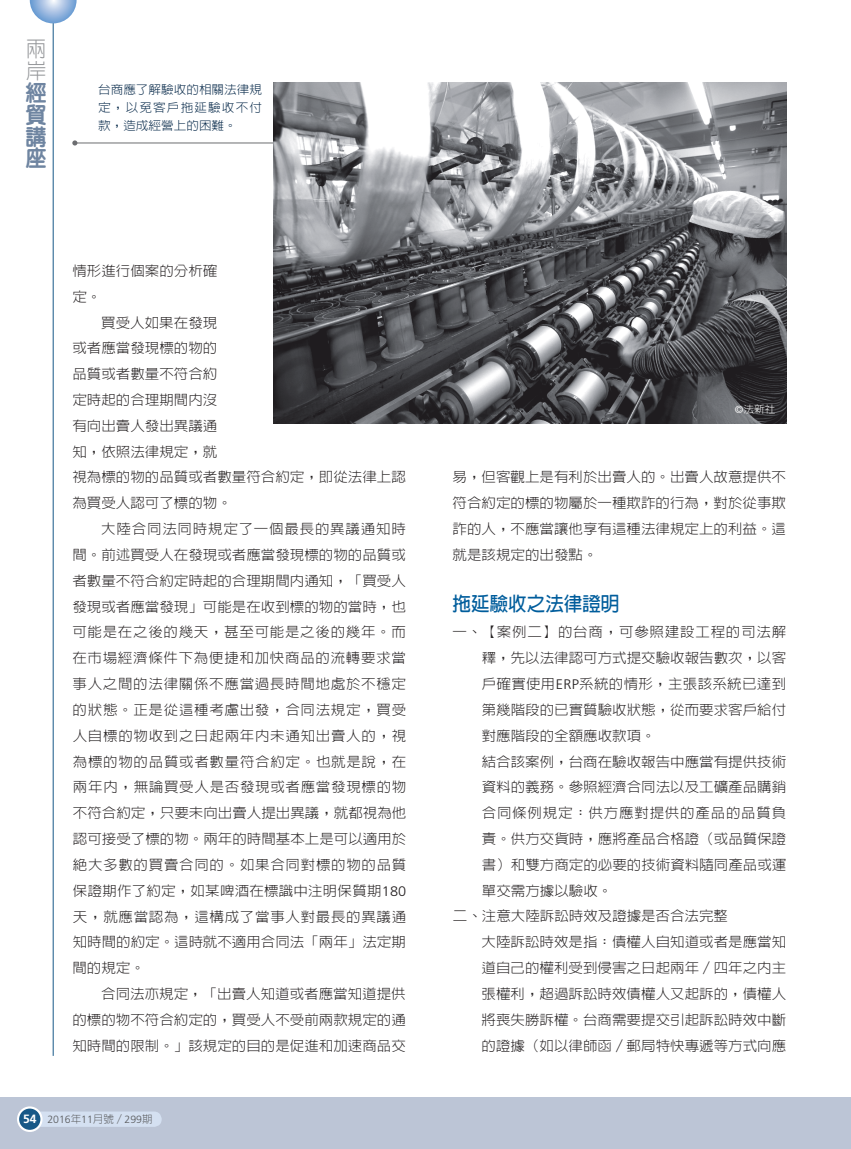
<style>
.page{position:relative;width:851px;height:1149px;background:#fff}
.page>*{position:absolute;margin:0;border:0;box-sizing:border-box;transform-origin:0 0}
.t1{font:800 21.75px/21.8px "AR Yuan B5";color:#6f85a1;text-align:justify;scale:.95 1}
.t2{font:300 21.75px/21.8px "AR Hei B5";color:#939598;scale:.95 1}
.t3{font:700 19.5px "AR Hei B5";color:#005d9c;scale:.95 1}
.t4{font:300 13.8px/25.8px "AR Hei B5";color:#231f20;text-align:justify;scale:1.05 1}
.t5{font:300 13.8px "AR Hei B5";letter-spacing:.055em;color:#231f20;scale:1.05 1}
.t6{font:300 13.8px "AR Hei B5";letter-spacing:.02em;color:#231f20;scale:1.05 1}
.t7{font:300 12px/18px "AR Hei B5";color:#022546;text-align:justify;scale:1.05 1}
.t8{font:300 10.5px "Frutiger";color:#57585a}
.t9{font:300 10.2px "AR Hei B5";color:#fff;scale:1.05 1}
.s1{font-family:"Frutiger"}
.s2{font-weight:700;font-size:12px;color:#fff}
.s3{font-family:"AR Hei B5"}
</style>
<div class="page">
<div style="left:0;top:1097px;width:850px;height:51px;background:#bcc5d6"></div>
<div style="left:30px;top:1111px;width:132px;height:15px;background:#d4e0f1;border-radius:8px"></div>
<div style="left:18px;top:1107px;width:23px;height:23px;background:#175887;border-radius:50%"></div>
<div style="left:17px;top:1106px;width:26px;height:25px;border:2px solid #fff;border-radius:50%"></div>
<hr style="left:53px;top:0;width:1px;height:1055px;background:#175887">
<svg style="left:30px;top:0;width:47px;height:23px"></svg>
<svg style="left:72px;top:140px;width:5px;height:5px"></svg>
<hr style="left:75px;top:143px;width:355px;height:1px;background:#6c6d70">
<img style="left:274px;top:83px;width:512px;height:340px">
<h1 class="t2" style="left:26px;top:38px;width:22px">兩岸</h1>
<h1 class="t1" style="left:26px;top:82px;width:23px">經貿講座</h1>
<p class="t7" style="left:98px;top:80px;width:158px">台商應了解驗收的相關法律規定，以免客戶拖延驗收不付款，造成經營上的困難。</p>
<p class="t4" style="left:72px;top:258px;width:140px">情形進行個案的分析確定。</p>
<p class="t4" style="left:72px;top:309px;width:140px;text-indent:29px">買受人如果在發現或者應當發現標的物的品質或者數量不符合約定時起的合理期間內沒有向出賣人發出異議通知，依照法律規定，就</p>
<p class="t4" style="left:72px;top:464px;width:319px">視為標的物的品質或者數量符合約定，即從法律上認為買受人認可了標的物。</p>
<p class="t4" style="left:72px;top:516px;width:320px;text-indent:29px">大陸合同法同時規定了一個最長的異議通知時間。前述買受人在發現或者應當發現標的物的品質或者數量不符合約定時起的合理期間內通知，「買受人發現或者應當發現」可能是在收到標的物的當時，也可能是在之後的幾天，甚至可能是之後的幾年。而在市場經濟條件下為便捷和加快商品的流轉要求當事人之間的法律關係不應當過長時間地處於不穩定的狀態。正是從這種考慮出發，合同法規定，買受人自標的物收到之日起兩年內未通知出賣人的，視為標的物的品質或者數量符合約定。也就是說，在兩年內，無論買受人是否發現或者應當發現標的物不符合約定，只要未向出賣人提出異議，就都視為他認可接受了標的物。兩年的時間基本上是可以適用於絕大多數的買賣合同的。如果合同對標的物的品質保證期作了約定，如某啤酒在標識中注明保質期<span class="s1">180</span>天，就應當認為，這構成了當事人對最長的異議通知時間的約定。這時就不適用合同法「兩年」法定期間的規定。</p>
<p class="t4" style="left:72px;top:980px;width:319px;text-indent:29px">合同法亦規定，「出賣人知道或者應當知道提供的標的物不符合約定的，買受人不受前兩款規定的通知時間的限制。」該規定的目的是促進和加速商品交</p>
<p class="t8" style="left:23px;top:1113px;width:131px"><span class="s2">54</span> 2016<span class="s3">年</span>11<span class="s3">月號／</span>299<span class="s3">期</span></p>
<p class="t9" style="left:734px;top:404px;width:40px"><span class="s1">©</span>法新社</p>
<p class="t4" style="left:452px;top:464px;width:319px">易，但客觀上是有利於出賣人的。出賣人故意提供不符合約定的標的物屬於一種欺詐的行為，對於從事欺詐的人，不應當讓他享有這種法律規定上的利益。這就是該規定的出發點。</p>
<h2 class="t3" style="left:452px;top:593px;width:177px">拖延驗收之法律證明</h2>
<p class="t5" style="left:452px;top:625px;width:319px">一、【案例二】的台商，可參照建設工程的司法解</p>
<p class="t4" style="left:481px;top:645px;width:291px">釋，先以法律認可方式提交驗收報告數次，以客</p>
<p class="t6" style="left:481px;top:676px;width:291px">戶確實使用<span class="s1">ERP</span>系統的情形，主張該系統已達到</p>
<p class="t4" style="left:481px;top:696px;width:291px">第幾階段的已實質驗收狀態，從而要求客戶給付</p>
<p class="t4" style="left:481px;top:722px;width:167px">對應階段的全額應收款項。</p>
<p class="t4" style="left:481px;top:748px;width:291px">結合該案例，台商在驗收報告中應當有提供技術</p>
<p class="t4" style="left:481px;top:774px;width:291px">資料的義務。參照經濟合同法以及工礦產品購銷</p>
<p class="t5" style="left:481px;top:805px;width:291px">合同條例規定：供方應對提供的產品的品質負</p>
<p class="t4" style="left:482px;top:825px;width:291px">責。供方交貨時，應將產品合格證（或品質保證</p>
<p class="t4" style="left:482px;top:851px;width:291px">書）和雙方商定的必要的技術資料隨同產品或運</p>
<p class="t4" style="left:482px;top:877px;width:126px">單交需方據以驗收。</p>
<p class="t4" style="left:453px;top:903px;width:264px">二、注意大陸訴訟時效及證據是否合法完整</p>
<p class="t4" style="left:481px;top:928px;width:291px">大陸訴訟時效是指：債權人自知道或者是應當知</p>
<p class="t4" style="left:481px;top:954px;width:291px">道自己的權利受到侵害之日起兩年／四年之內主</p>
<p class="t4" style="left:481px;top:980px;width:291px">張權利，超過訴訟時效債權人又起訴的，債權人</p>
<p class="t4" style="left:481px;top:1006px;width:291px">將喪失勝訴權。台商需要提交引起訴訟時效中斷</p>
<p class="t4" style="left:481px;top:1032px;width:291px">的證據（如以律師函／郵局特快專遞等方式向應</p>
</div>
